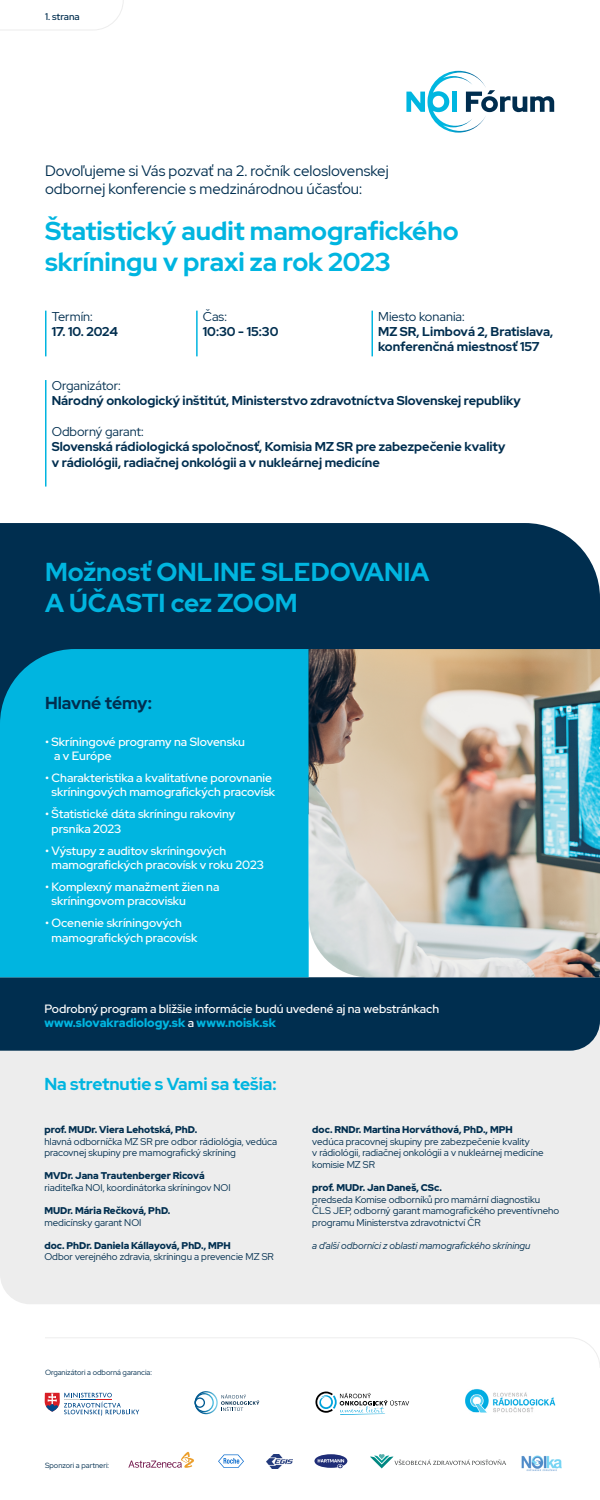
<style>
.page{position:relative;width:600px;height:1500px;background:#fff}
.page>*{position:absolute;margin:0;border:0;box-sizing:border-box;transform-origin:0 0}
.t1{font:700 25.88px/31px "Red Hat Display";color:#00b5e0}
.t2{font:700 17.25px "Red Hat Display";color:#00b5e0}
.t3{font:700 17.25px "Red Hat Display";color:#002e4f}
.t4{font:15px/18px "Red Hat Display";color:#002e4f}
.t5{font:700 12.75px/15.3px "Red Hat Display";color:#002e4f}
.t6{font:12.75px "Red Hat Display";color:#002e4f}
.t7{font:500 12px/14.4px "Red Hat Display";color:#fff}
.t8{font:9.75px/11.7px "Red Hat Display";color:#002e4f}
.t9{font:italic 9.75px "Red Hat Display";color:#002e4f}
.t10{font:900 9.75px/11.7px "Red Hat Display";color:#002e4f}
.t11{font:500 9.75px "Red Hat Display";color:#002e4f}
.t12{font:7.5px "Red Hat Display";color:#002e4f}
.s1{font-weight:900;color:#00b5e0}
.s2{font-weight:900}
.s3{font-weight:400}
</style>
<div class="page">
<svg style="left:95px;top:0;width:29px;height:30px"></svg>
<div style="left:0;top:1051px;width:600px;height:253px;background:#ededed"></div>
<div style="left:0;top:977px;width:600px;height:74px;background:#002e4f"></div>
<div style="left:0;top:523px;width:600px;height:126px;background:#002e4f"></div>
<div style="left:0;top:649px;width:309px;height:328px;background:#00b5e0"></div>
<svg style="left:406px;top:71px;width:148px;height:62px"></svg>
<hr style="left:196px;top:311px;width:2px;height:45px;background:#00b5e0">
<hr style="left:372px;top:311px;width:1px;height:45px;background:#00b5e0">
<hr style="left:45px;top:311px;width:1px;height:45px;background:#00b5e0">
<img style="left:309px;top:649px;width:291px;height:328px">
<hr style="left:45px;top:380px;width:1px;height:107px;background:#00b5e0">
<svg style="left:45px;top:1337px;width:555px;height:29px"></svg>
<svg style="left:45px;top:1393px;width:94px;height:23px"></svg>
<svg style="left:128px;top:1452px;width:66px;height:16px"></svg>
<svg style="left:218px;top:1455px;width:26px;height:13px"></svg>
<img style="left:267px;top:1455px;width:26px;height:13px">
<svg style="left:314px;top:1454px;width:33px;height:14px"></svg>
<svg style="left:195px;top:1391px;width:64px;height:23px"></svg>
<img style="left:465px;top:1389px;width:91px;height:24px">
<svg style="left:315px;top:1392px;width:94px;height:23px"></svg>
<svg style="left:370px;top:1454px;width:136px;height:14px"></svg>
<img style="left:521px;top:1455px;width:40px;height:16px">
<p class="t11" style="left:45px;top:10px;width:36px">1. strana</p>
<p class="t4" style="left:45px;top:162px;width:345px">Dovoľujeme si Vás pozvať na 2. ročník celoslovenskej odbornej konferencie s medzinárodnou účasťou:</p>
<p class="t1" style="left:45px;top:215px;width:415px">Štatistický audit mamografického skríningu v praxi za rok 2023</p>
<p class="t6" style="left:203px;top:308px;width:25px">Čas:</p>
<p class="t5" style="left:203px;top:324px;width:77px">10:30 - 15:30</p>
<p class="t6" style="left:378px;top:308px;width:88px">Miesto konania:</p>
<p class="t5" style="left:378px;top:324px;width:177px">MZ SR, Limbová 2, Bratislava, konferenčná miestnosť 157</p>
<p class="t6" style="left:52px;top:308px;width:42px">Termín:</p>
<p class="t5" style="left:52px;top:324px;width:68px">17. 10. 2024</p>
<p class="t6" style="left:52px;top:377px;width:71px">Organizátor:</p>
<p class="t5" style="left:52px;top:393px;width:471px">Národný onkologický inštitút, Ministerstvo zdravotníctva Slovenskej republiky</p>
<p class="t6" style="left:52px;top:423px;width:94px">Odborný garant:</p>
<p class="t5" style="left:52px;top:439px;width:455px">Slovenská rádiologická spoločnosť, Komisia MZ SR pre zabezpečenie kvality v rádiológii, radiačnej onkológii a v nukleárnej medicíne</p>
<p class="t1" style="left:45px;top:556px;width:386px">Možnosť ONLINE SLEDOVANIA<br>A ÚČASTI cez ZOOM</p>
<p class="t3" style="left:45px;top:692px;width:108px">Hlavné témy:</p>
<p class="t7" style="left:54px;top:734px;width:193px;text-indent:-9px">• Skríningové programy na Slovensku a v Európe</p>
<p class="t7" style="left:45px;top:770px;width:232px;text-align:center">• Charakteristika a kvalitatívne porovnanie skríningových mamografických pracovísk</p>
<p class="t7" style="left:52px;top:807px;width:185px;text-indent:-7px">• Štatistické dáta skríningu rakoviny prsníka 2023</p>
<p class="t7" style="left:52px;top:843px;width:214px;text-indent:-7px">• Výstupy z auditov skríningových mamografických pracovísk v roku 2023</p>
<p class="t7" style="left:52px;top:879px;width:169px;text-indent:-7px">• Komplexný manažment žien na skríningovom pracovisku</p>
<p class="t7" style="left:52px;top:916px;width:147px;text-indent:-7px">• Ocenenie skríningových mamografických pracovísk</p>
<p class="t7" style="left:44px;top:1001px;width:396px">Podrobný program a bližšie informácie budú uvedené aj na webstránkach <span class="s1">www.slovakradiology.sk</span> a <span class="s1">www.noisk.sk</span></p>
<p class="t2" style="left:44px;top:1073px;width:234px">Na stretnutie s Vami sa tešia:</p>
<p class="t8" style="left:44px;top:1123px;width:234px"><span class="s2">prof. MUDr. Viera Lehotská, PhD.<br></span>hlavná odborníčka MZ SR pre odbor rádiológia, vedúca pracovnej skupiny pre mamografický skríning</p>
<p class="t8" style="left:44px;top:1170px;width:188px"><span class="s2">MVDr. Jana Trautenberger Ricová </span>riaditeľka NOI, koordinátorka skríningov NOI</p>
<p class="t10" style="left:44px;top:1205px;width:128px">MUDr. Mária Rečková, PhD. <span class="s3">medicínsky garant NOI</span></p>
<p class="t8" style="left:44px;top:1239px;width:231px"><span class="s2">doc. PhDr. Daniela Kállayová, PhD., MPH<br></span>Odbor verejného zdravia, skríningu a prevencie MZ SR</p>
<p class="t8" style="left:312px;top:1123px;width:233px"><span class="s2">doc. RNDr. Martina Horváthová, PhD., MPH </span>vedúca pracovnej skupiny pre zabezpečenie kvality<br>v rádiológii, radiačnej onkológii a v nukleárnej medicíne komisie MZ SR</p>
<p class="t8" style="left:312px;top:1182px;width:249px"><span class="s2">prof. MUDr. Jan Daneš, CSc.<br></span>predseda Komise odborníků pro mamární diagnostiku ČLS JEP, odborný garant mamografického preventívneho programu Ministerstva zdravotnictví ČR</p>
<p class="t9" style="left:312px;top:1239px;width:220px">a ďalší odborníci z oblasti mamografického skríningu</p>
<p class="t12" style="left:45px;top:1368px;width:108px">Organizátori a odborná garancia:</p>
<p class="t12" style="left:45px;top:1460px;width:66px">Sponzori a partneri:</p>
</div>
